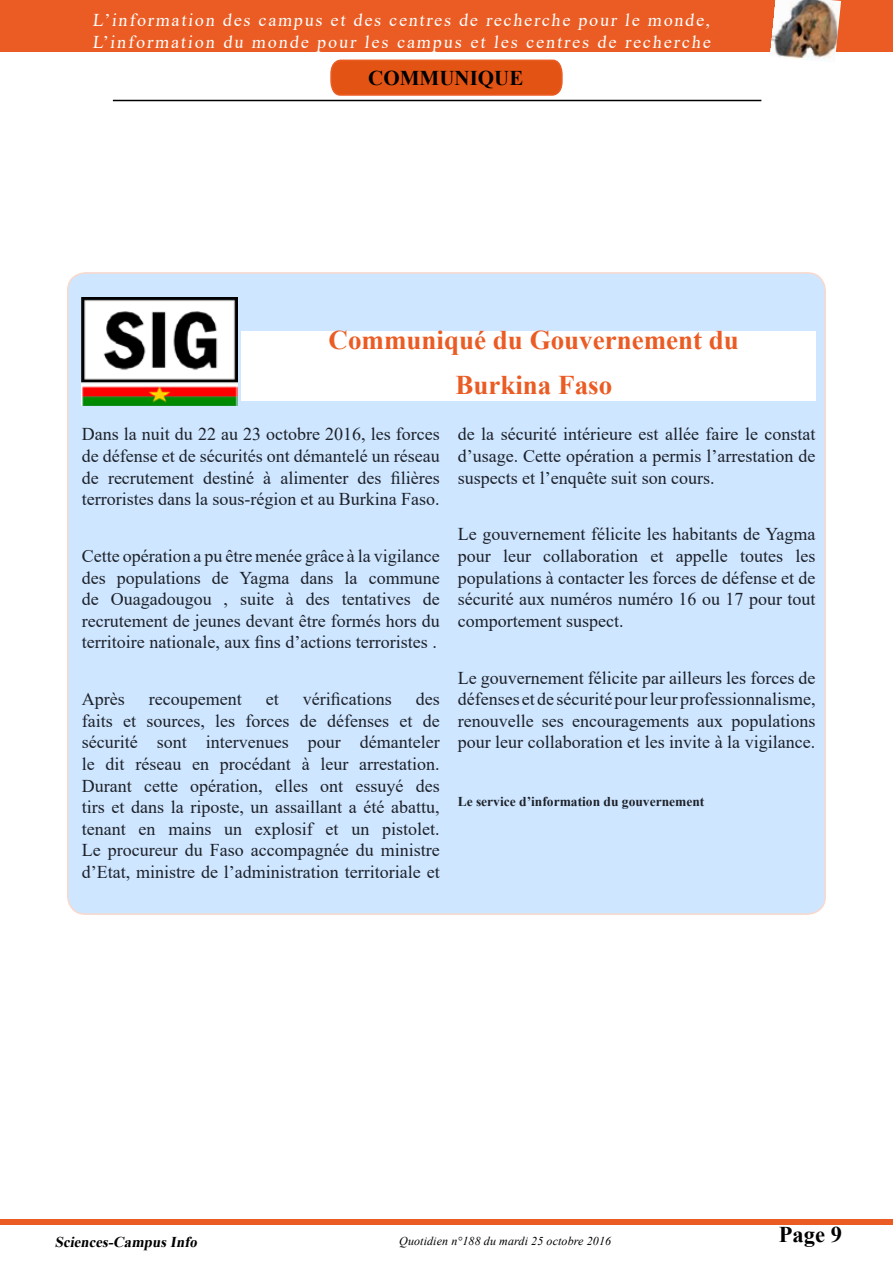
<style>
.page{position:relative;width:893px;height:1263px;background:#fff}
.page>*{position:absolute;margin:0;border:0;box-sizing:border-box;transform-origin:0 0}
.t1{font:700 27px/44.4px "Times New Roman";color:#ea5c24;text-align:center}
.t2{font:700 22.5px "Times New Roman";color:#000}
.t3{font:700 21px "Times New Roman";color:#000}
.t4{font:18px/21.6px "Times New Roman";color:#1d2129;text-align:justify}
.t5{font:18px/21.6px "Times New Roman";letter-spacing:.105em;color:#fff}
.t6{font:italic 700 15px "Times New Roman";color:#000}
.t7{font:700 13.5px "Times New Roman";color:#1d2129}
.t8{font:italic 12px "Times New Roman";letter-spacing:.01em;color:#000}
</style>
<div class="page">
<div style="left:0;top:1219px;width:893px;height:6px;background:#ea5c24"></div>
<div style="left:68px;top:273px;width:757px;height:641px;background:#cee6ff;border-radius:18px"></div>
<hr style="left:113px;top:100px;width:648px;height:1px;background:#000">
<div style="left:0;top:0;width:893px;height:51px;background:#ea5c24"></div>
<img style="left:770px;top:0;width:71px;height:61px">
<svg style="left:330px;top:59px;width:233px;height:37px;background:#e45b1e"></svg>
<div style="left:241px;top:331px;width:574px;height:69px;background:#fff"></div>
<img style="left:82px;top:297px;width:155px;height:108px">
<p class="t5" style="left:92px;top:9px;width:622px">L’information des campus et des centres de recherche pour le monde,<br>L’information du monde pour les campus et les centres de recherche</p>
<p class="t3" style="left:368px;top:63px;width:157px">COMMUNIQUE</p>
<h1 class="t1" style="left:329px;top:317px;width:412px">Communiqué du Gouvernement du<br>Burkina Faso</h1>
<p class="t4" style="left:82px;top:423px;width:359px">Dans la nuit du 22 au 23 octobre 2016, les forces de défense et de sécurités ont démantelé un réseau de recrutement destiné à alimenter des filières terroristes dans la sous-région et au Burkina Faso.</p>
<p class="t4" style="left:82px;top:545px;width:359px">Cette opération a pu être menée grâce à la vigilance des populations de Yagma dans la commune de Ouagadougou , suite à des tentatives de recrutement de jeunes devant être formés hors du territoire nationale, aux fins d’actions terroristes .</p>
<p class="t4" style="left:82px;top:688px;width:44px">Après</p>
<p class="t4" style="left:149px;top:688px;width:94px">recoupement</p>
<p class="t4" style="left:266px;top:688px;width:14px">et</p>
<p class="t4" style="left:303px;top:688px;width:90px">vérifications</p>
<p class="t4" style="left:82px;top:688px;width:359px;text-indent:334px">des faits et sources, les forces de défenses et de sécurité sont intervenues pour démanteler le dit réseau en procédant à leur arrestation.<br>Durant cette opération, elles ont essuyé des tirs et dans la riposte, un assaillant a été abattu, tenant en mains un explosif et un pistolet.<br>Le procureur du Faso accompagnée du ministre d’Etat, ministre de l’administration territoriale et</p>
<p class="t4" style="left:458px;top:423px;width:359px">de la sécurité intérieure est allée faire le constat d’usage. Cette opération a permis l’arrestation de suspects et l’enquête suit son cours.</p>
<p class="t4" style="left:458px;top:523px;width:359px">Le gouvernement félicite les habitants de Yagma pour leur collaboration et appelle toutes les populations à contacter les forces de défense et de sécurité aux numéros numéro 16 ou 17 pour tout comportement suspect.</p>
<p class="t4" style="left:458px;top:666px;width:359px">Le gouvernement félicite par ailleurs les forces de défenses et de sécurité pour leur professionnalisme, renouvelle ses encouragements aux populations pour leur collaboration et les invite à la vigilance.</p>
<p class="t7" style="left:458px;top:792px;width:248px">Le service d’information du gouvernement</p>
<p class="t6" style="left:55px;top:1231px;width:147px">Sciences-CampusInfo</p>
<p class="t8" style="left:399px;top:1232px;width:213px">Quotidien n°188 du mardi 25 octobre 2016</p>
<p class="t2" style="left:779px;top:1218px;width:65px">Page 9</p>
</div>
